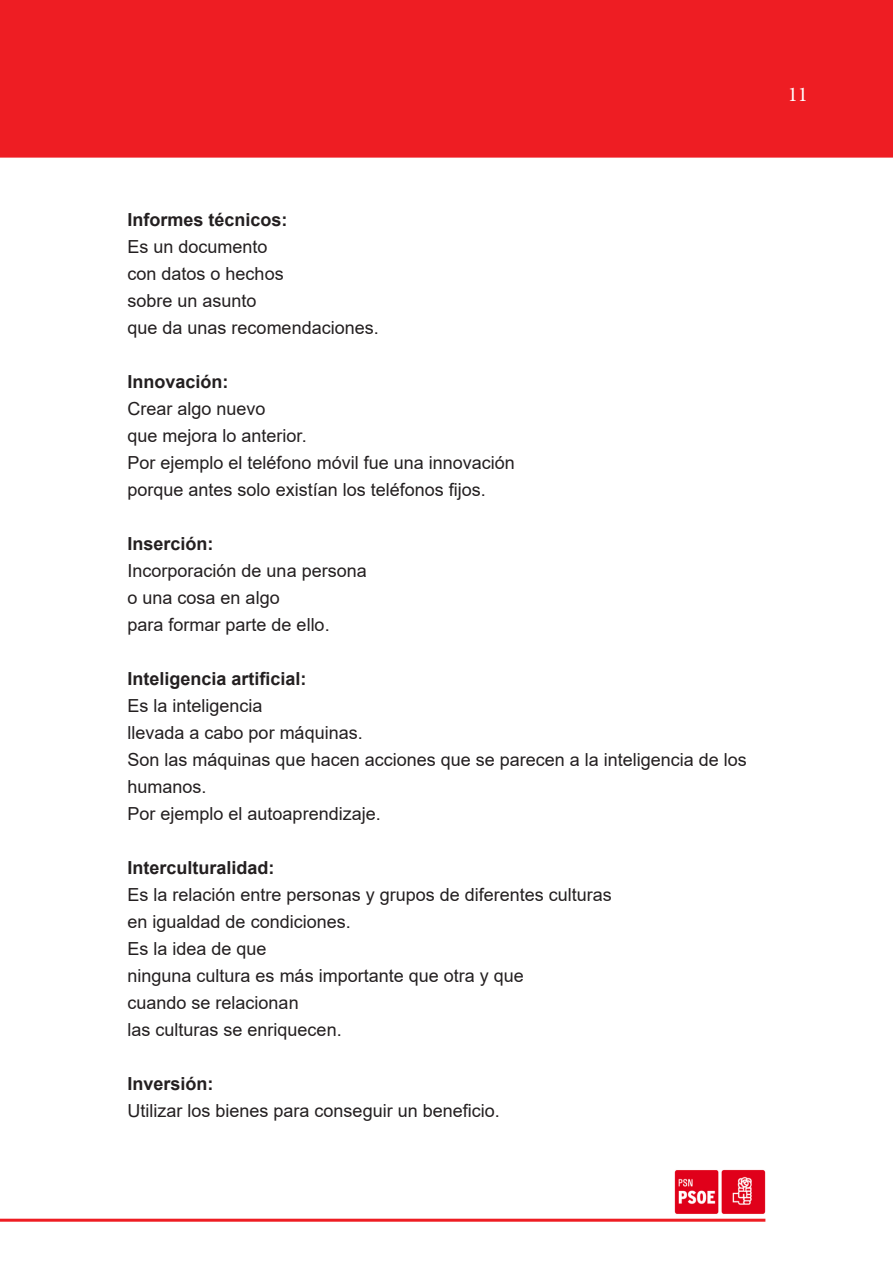
<style>
.page{position:relative;width:893px;height:1263px;background:#fff}
.page>*{position:absolute;margin:0;border:0;box-sizing:border-box;transform-origin:0 0}
.t1{font:21px "Minion Pro";color:#fff}
.t2{font:18px/27px "Arial";color:#231f20}
.bold{font:700 18px "Arial";color:#231f20}
</style>
<div class="page">
<div style="left:0;top:0;width:893px;height:158px;background:#ee1d23"></div>
<img style="left:675px;top:1169px;width:90px;height:45px">
<hr style="left:0;top:1219px;width:765px;height:3px;background:#ee1d23">
<p class="t1" style="left:788px;top:80px;width:22px">11</p>
<p class="bold" style="left:128px;top:207px;width:162px">Informes técnicos:</p>
<p class="t2" style="left:128px;top:233px;width:142px">Es un documento</p>
<p class="t2" style="left:128px;top:260px;width:158px">con datos o hechos</p>
<p class="t2" style="left:128px;top:287px;width:131px">sobre un asunto</p>
<p class="t2" style="left:128px;top:314px;width:253px">que da unas recomendaciones.</p>
<p class="bold" style="left:128px;top:369px;width:103px">Innovación:</p>
<p class="t2" style="left:128px;top:395px;width:140px">Crear algo nuevo</p>
<p class="t2" style="left:128px;top:422px;width:181px">que mejora lo anterior.</p>
<p class="t2" style="left:128px;top:449px;width:389px">Por ejemplo el teléfono móvil fue una innovación</p>
<p class="t2" style="left:128px;top:476px;width:360px">porque antes solo existían los teléfonos fijos.</p>
<p class="bold" style="left:128px;top:531px;width:88px">Inserción:</p>
<p class="t2" style="left:128px;top:557px;width:241px">Incorporación de una persona</p>
<p class="t2" style="left:128px;top:584px;width:154px">o una cosa en algo</p>
<p class="t2" style="left:128px;top:611px;width:204px">para formar parte de ello.</p>
<p class="bold" style="left:128px;top:666px;width:181px">Inteligencia artificial:</p>
<p class="t2" style="left:128px;top:692px;width:137px">Es la inteligencia</p>
<p class="t2" style="left:128px;top:719px;width:237px">llevada a cabo por máquinas.</p>
<p class="t2" style="left:128px;top:746px;width:621px">Son las máquinas que hacen acciones que se parecen a la inteligencia de los humanos.</p>
<p class="t2" style="left:128px;top:800px;width:255px">Por ejemplo el autoaprendizaje.</p>
<p class="bold" style="left:128px;top:855px;width:149px">Interculturalidad:</p>
<p class="t2" style="left:128px;top:881px;width:486px">Es la relación entre personas y grupos de diferentes culturas</p>
<p class="t2" style="left:128px;top:908px;width:225px">en igualdad de condiciones.</p>
<p class="t2" style="left:128px;top:935px;width:141px">Es la idea de que</p>
<p class="t2" style="left:128px;top:962px;width:398px">ninguna cultura es más importante que otra y que</p>
<p class="t2" style="left:128px;top:989px;width:173px">cuando se relacionan</p>
<p class="t2" style="left:128px;top:1016px;width:216px">las culturas se enriquecen.</p>
<p class="bold" style="left:128px;top:1071px;width:88px">Inversión:</p>
<p class="t2" style="left:128px;top:1097px;width:374px">Utilizar los bienes para conseguir un beneficio.</p>
</div>
